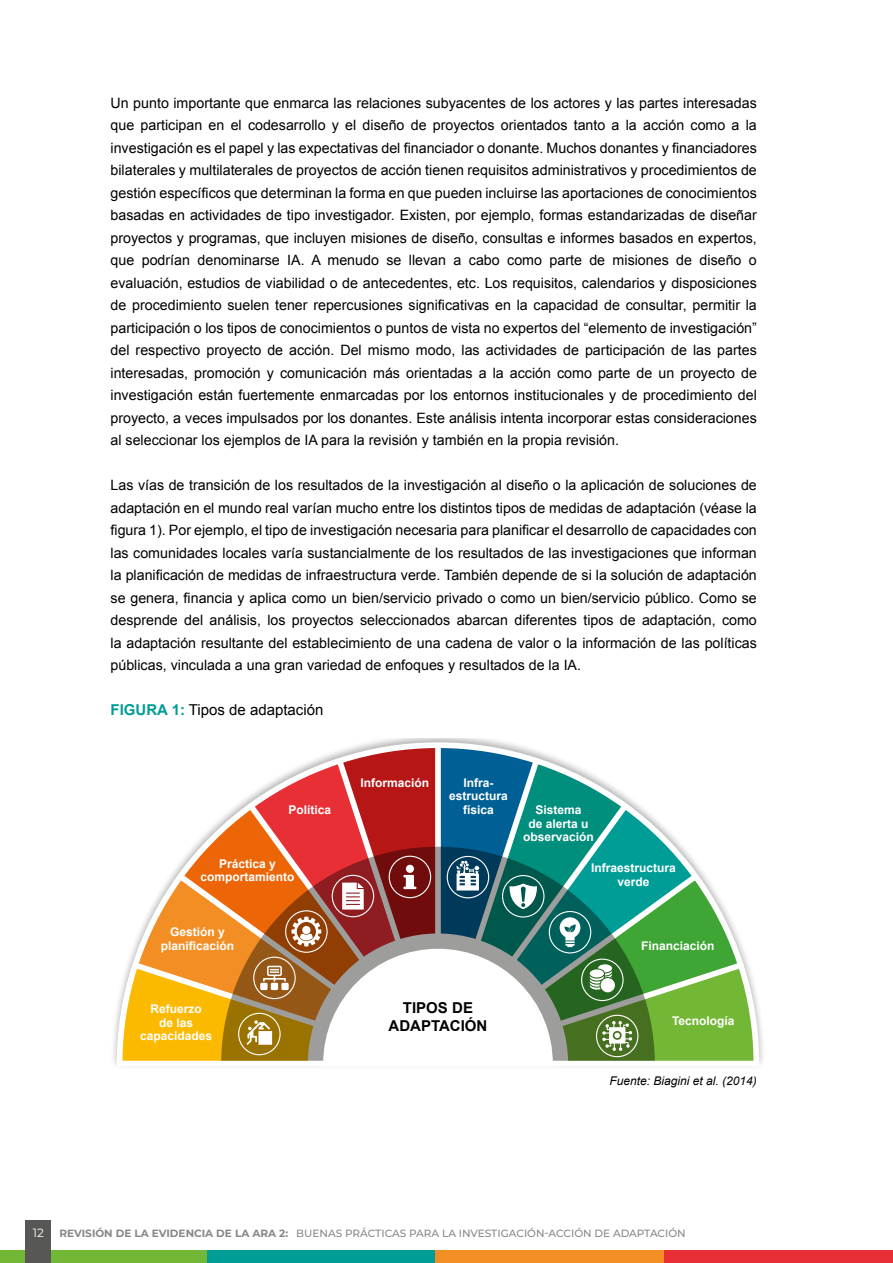
<style>
.page{position:relative;width:893px;height:1263px;background:#fff}
.page>*{position:absolute;margin:0;border:0;box-sizing:border-box;transform-origin:0 0}
.figure_table_caption{font:15px "Arial";color:#000}
.t1{font:700 15px/18px "Arial";color:#000;text-align:center}
.body{font:14.25px/22.5px "Arial";color:#000;text-align:justify}
.t2{font:700 12px/13.5px "Arial";color:#fff;text-align:center}
.table_source{font:italic 12px "Arial";color:#000}
.t3{font:12px "Montserrat";color:#fff}
.t4{font:500 10.5px "Montserrat";color:#878787}
.s1{font-weight:700;color:#009d97}
.s2{font-weight:700}
</style>
<div class="page">
<div style="left:111px;top:738px;width:654px;height:332px;background:#000;opacity:.3"></div>
<svg style="left:120px;top:745px;width:636px;height:321px"></svg>
<div style="left:596px;top:1015px;width:42px;height:42px;border:1px solid #fff;border-radius:50%"></div>
<div style="left:0;top:1250px;width:207px;height:13px;background:#72b735"></div>
<div style="left:207px;top:1250px;width:229px;height:13px;background:#009d97"></div>
<div style="left:436px;top:1250px;width:228px;height:13px;background:#f28e24"></div>
<div style="left:664px;top:1250px;width:228px;height:13px;background:#e72f35"></div>
<div style="left:26px;top:1220px;width:25px;height:43px;background:#575756"></div>
<p class="body" style="left:111px;top:91px;width:648px">Un punto importante que enmarca las relaciones subyacentes de los actores y las partes interesadas que participan en el codesarrollo y el diseño de proyectos orientados tanto a la acción como a la investigación es el papel y las expectativas del financiador o donante. Muchos donantes y financiadores bilaterales y multilaterales de proyectos de acción tienen requisitos administrativos y procedimientos de gestión específicos que determinan la forma en que pueden incluirse las aportaciones de conocimientos basadas en actividades de tipo investigador. Existen, por ejemplo, formas estandarizadas de diseñar proyectos y programas, que incluyen misiones de diseño, consultas e informes basados en expertos, que podrían denominarse IA. A menudo se llevan a cabo como parte de misiones de diseño o evaluación, estudios de viabilidad o de antecedentes, etc. Los requisitos, calendarios y disposiciones de procedimiento suelen tener repercusiones significativas en la capacidad de consultar, permitir la participación o los tipos de conocimientos o puntos de vista no expertos del “elemento de investigación” del respectivo proyecto de acción. Del mismo modo, las actividades de participación de las partes interesadas, promoción y comunicación más orientadas a la acción como parte de un proyecto de investigación están fuertemente enmarcadas por los entornos institucionales y de procedimiento del proyecto, a veces impulsados por los donantes. Este análisis intenta incorporar estas consideraciones al seleccionar los ejemplos de IA para la revisión y también en la propia revisión.</p>
<p class="body" style="left:111px;top:474px;width:648px">Las vías de transición de los resultados de la investigación al diseño o la aplicación de soluciones de adaptación en el mundo real varían mucho entre los distintos tipos de medidas de adaptación (véase la figura 1). Por ejemplo, el tipo de investigación necesaria para planificar el desarrollo de capacidades con las comunidades locales varía sustancialmente de los resultados de las investigaciones que informan la planificación de medidas de infraestructura verde. También depende de si la solución de adaptación se genera, financia y aplica como un bien/servicio privado o como un bien/servicio público. Como se desprende del análisis, los proyectos seleccionados abarcan diferentes tipos de adaptación, como la adaptación resultante del establecimiento de una cadena de valor o la información de las políticas públicas, vinculada a una gran variedad de enfoques y resultados de la IA.</p>
<p class="figure_table_caption" style="left:111px;top:700px;width:214px"><span class="s1">FIGURA 1:</span> Tipos de adaptación</p>
<p class="t2" style="left:288px;top:804px;width:44px">Política</p>
<p class="t2" style="left:200px;top:857px;width:96px">Práctica y comportamiento</p>
<p class="t2" style="left:161px;top:926px;width:75px">Gestión y planificación</p>
<p class="t2" style="left:140px;top:1003px;width:74px">Refuerzo<br>de las capacidades</p>
<p class="t2" style="left:361px;top:776px;width:70px">Información</p>
<p class="t2" style="left:449px;top:776px;width:60px">Infra&shy;estructura física</p>
<p class="t2" style="left:523px;top:804px;width:72px">Sistema<br>de alerta u observación</p>
<p class="t2" style="left:591px;top:862px;width:86px">Infraestructura verde</p>
<p class="t1" style="left:389px;top:999px;width:100px">TIPOS DE<br>ADAPTACIÓN</p>
<p class="t2" style="left:641px;top:939px;width:75px">Financiación</p>
<p class="t2" style="left:672px;top:1014px;width:64px">Tecnología</p>
<p class="table_source" style="left:609px;top:1073px;width:149px">Fuente: Biagini et al. (2014)</p>
<p class="t3" style="left:33px;top:1224px;width:13px">12</p>
<p class="t4" style="left:60px;top:1225px;width:628px"><span class="s2">REVISIÓN DE LA EVIDENCIA DE LA ARA 2:</span> BUENAS PRÁCTICAS PARA LA INVESTIGACIÓN-ACCIÓN DE ADAPTACIÓN</p>
</div>
